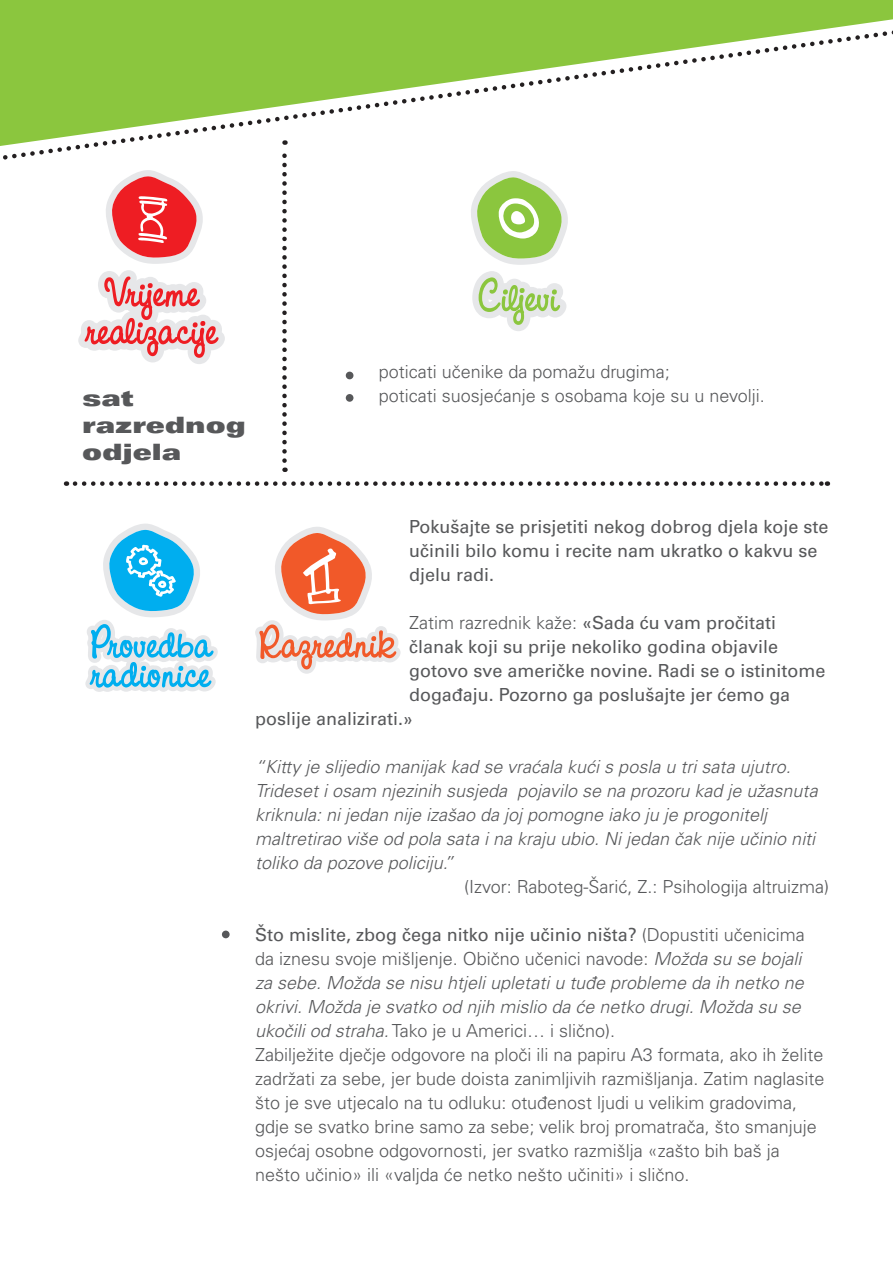
<style>
.page{position:relative;width:893px;height:1263px;background:#fff}
.page>*{position:absolute;margin:0;border:0;box-sizing:border-box;transform-origin:0 0}
.t1{font:900 expanded 22.5px/27px "Univers X";color:#57585a}
.t2{font:300 18px/24px "Univers X";color:#57585a}
.t3{font:italic 300 18px/24px "Univers X";color:#57585a}
.t4{font:18px/24px "Univers X";color:#57585a}
.s1{font-weight:400}
.s2{font-style:italic}
</style>
<div class="page">
<svg style="left:106px;top:170px;width:97px;height:94px"></svg>
<svg style="left:78px;top:270px;width:147px;height:94px"></svg>
<svg style="left:75px;top:481px;width:753px;height:5px"></svg>
<svg style="left:472px;top:271px;width:94px;height:60px"></svg>
<svg style="left:471px;top:171px;width:97px;height:94px"></svg>
<div style="left:346px;top:372px;width:7px;height:7px;background:#57585a;border-radius:50%"></div>
<div style="left:346px;top:394px;width:7px;height:8px;background:#57585a;border-radius:50%"></div>
<div style="left:222px;top:930px;width:8px;height:8px;background:#57585a;border-radius:50%"></div>
<svg style="left:85px;top:524px;width:133px;height:168px"></svg>
<svg style="left:255px;top:527px;width:146px;height:147px"></svg>
<svg style="left:0;top:0;width:893px;height:146px;fill:#8bc63e"></svg>
<svg style="left:282px;top:140px;width:5px;height:321px"></svg>
<p class="t1" style="left:82px;top:384px;width:165px">sat razrednog odjela</p>
<p class="t2" style="left:379px;top:360px;width:388px">poticati učenike da pomažu drugima;<br>poticati suosjećanje s osobama koje su u nevolji.</p>
<p class="t4" style="left:409px;top:515px;width:421px">Pokušajte se prisjetiti nekog dobrog djela koje ste učinili bilo komu i recite nam ukratko o kakvu se djelu radi.</p>
<p class="t2" style="left:409px;top:611px;width:368px">Zatim razrednik kaže: <span class="s1">«Sada ću vam pročitati</span></p>
<p class="t4" style="left:409px;top:635px;width:371px">članak koji su prije nekoliko godina objavile</p>
<p class="t4" style="left:409px;top:659px;width:418px">gotovo sve američke novine. Radi se o istinitome</p>
<p class="t4" style="left:409px;top:683px;width:383px">događaju. Pozorno ga poslušajte jer ćemo ga</p>
<p class="t4" style="left:255px;top:707px;width:160px">poslije analizirati.»</p>
<p class="t3" style="left:255px;top:755px;width:564px">“Kitty je slijedio manijak kad se vraćala kući s posla u tri sata ujutro.<br>Trideset i osam njezinih susjeda pojavilo se na prozoru kad je užasnuta kriknula: ni jedan nije izašao da joj pomogne iako ju je progonitelj maltretirao više od pola sata i na kraju ubio. Ni jedan čak nije učinio niti toliko da pozove policiju.’’</p>
<p class="t2" style="left:464px;top:875px;width:367px">(Izvor: Raboteg-Šarić, Z.: Psihologija altruizma)</p>
<p class="t2" style="left:255px;top:923px;width:571px"><span class="s1">Što mislite, zbog čega nitko nije učinio ništa?</span> (Dopustiti učenicima da iznesu svoje mišljenje. Obično učenici navode: <span class="s2">Možda su se bojali<br>za sebe. Možda se nisu htjeli upletati u tuđe probleme da ih netko ne okrivi. Možda je svatko od njih mislio da će netko drugi. Možda su se ukočili od straha.</span> Tako je u Americi… i slično).<br>Zabilježite dječje odgovore na ploči ili na papiru A3 formata, ako ih želite zadržati za sebe, jer bude doista zanimljivih razmišljanja. Zatim naglasite što je sve utjecalo na tu odluku: otuđenost ljudi u velikim gradovima, gdje se svatko brine samo za sebe; velik broj promatrača, što smanjuje osjećaj osobne odgovornosti, jer svatko razmišlja «zašto bih baš ja nešto učinio» ili «valjda će netko nešto učiniti» i slično.</p>
</div>
